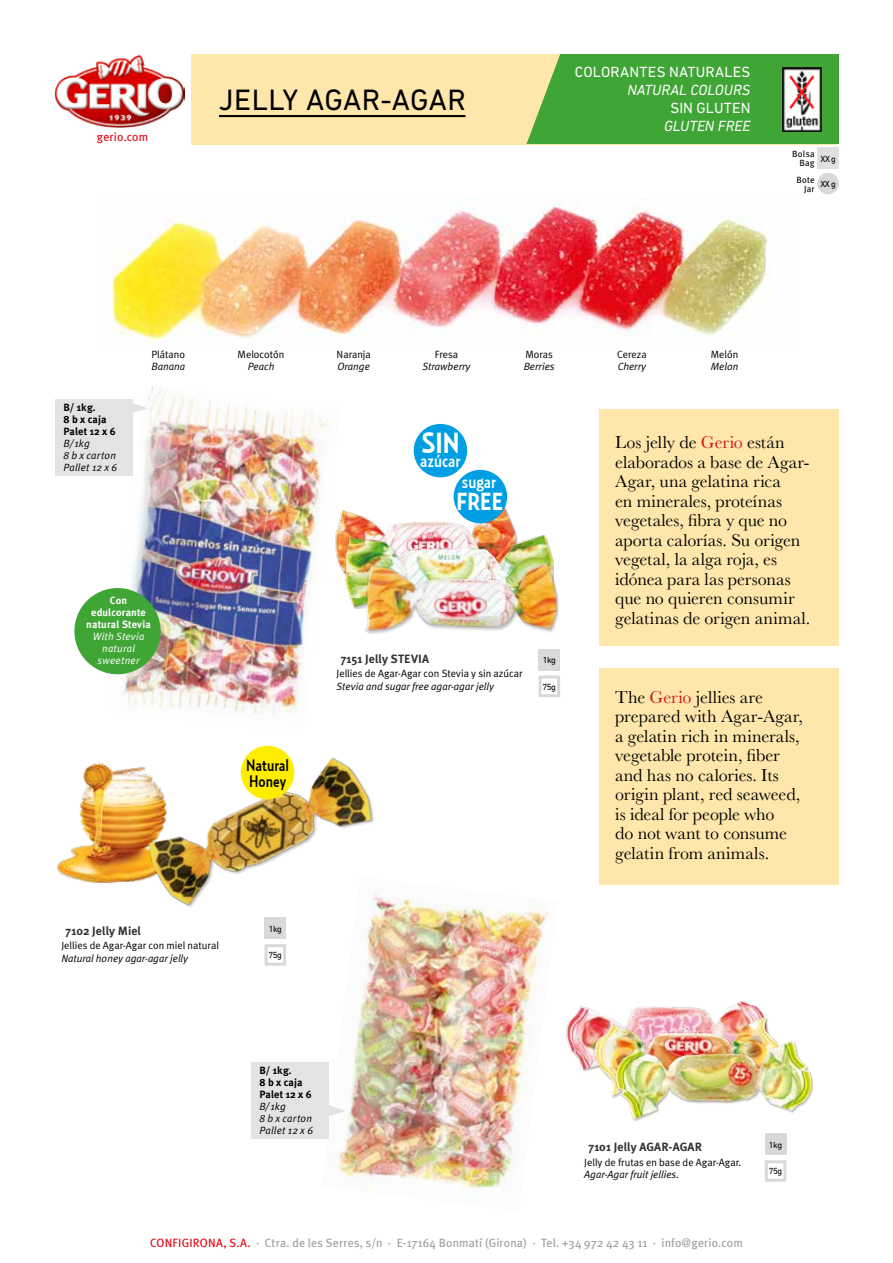
<style>
.page{position:relative;width:893px;height:1263px;background:#fff}
.page>*{position:absolute;margin:0;border:0;box-sizing:border-box;transform-origin:0 0}
.t1{font:30px "DIN Next LT Pro";letter-spacing:.01em;color:#000}
.t2{font:700 28.95px "Relay Cond";color:#fff}
.t3{font:700 24.6px "Relay Cond";color:#fff}
.t4{font:18px/19.5px "Baskerville";color:#000}
.t5{font:500 18px "Relay Cond";color:#fff}
.t6{font:500 16.5px/15.5px "Relay Cond";color:#000}
.t7{font:15px "DIN Next LT Pro";letter-spacing:.015em;color:#fff}
.t8{font:italic 15px "DIN Next LT Pro";letter-spacing:-.005em;color:#fff}
.t9{font:12px "Meta Plus";letter-spacing:.01em;color:#9d9d9c}
.t10{font:700 12px "Meta Plus";letter-spacing:.005em;color:#333}
.t11{font:12px "Meta Plus";letter-spacing:.01em;color:#e30613}
.t12{font:10.5px "Meta Plus Normal";color:#000}
.t13{font:italic 10.5px "Meta Plus Normal";color:#000}
.t14{font:italic 10.5px/12px "Meta Plus Normal";letter-spacing:.02em;color:#000}
.t15{font:700 10.5px/12px "Meta Plus";letter-spacing:.01em;color:#000}
.t16{font:700 10.5px/12px "Meta Plus";letter-spacing:.01em;color:#fff;text-align:center}
.t17{font:italic 10.5px/12px "Meta Plus Normal";letter-spacing:.02em;color:#fff;text-align:center}
.t18{font:9px "DIN Next LT Pro";letter-spacing:-.06em;color:#000}
.t19{font:9px/9px "Meta Plus";letter-spacing:.02em;color:#000;text-align:right}
.s1{color:#cd171a}
.s2{color:#e30613}
</style>
<div class="page">
<div style="left:817px;top:173px;width:22px;height:21px;background:#d9d9d9;border-radius:50%"></div>
<img style="left:54px;top:55px;width:130px;height:73px">
<div style="left:817px;top:148px;width:22px;height:21px;background:#e0e0e0"></div>
<img style="left:57px;top:762px;width:86px;height:122px">
<img style="left:143px;top:749px;width:231px;height:169px">
<div style="left:191px;top:54px;width:646px;height:90px;background:#ffe7ac"></div>
<hr style="left:219px;top:115px;width:246px;height:2px;background:#000">
<div style="left:600px;top:409px;width:239px;height:237px;background:#ffe7ac"></div>
<div style="left:600px;top:668px;width:239px;height:216px;background:#ffe7ac"></div>
<div style="left:526px;top:54px;width:313px;height:90px;background:#3fa535"></div>
<div style="left:765px;top:1133px;width:21px;height:22px;background:#d9d9d9"></div>
<div style="left:265px;top:917px;width:21px;height:22px;background:#d9d9d9"></div>
<img style="left:112px;top:198px;width:659px;height:146px">
<img style="left:566px;top:1000px;width:194px;height:72px">
<img style="left:588px;top:1010px;width:186px;height:88px">
<img style="left:613px;top:1039px;width:200px;height:95px">
<img style="left:340px;top:502px;width:176px;height:70px">
<img style="left:343px;top:534px;width:205px;height:75px">
<img style="left:361px;top:543px;width:198px;height:91px">
<div style="left:414px;top:424px;width:53px;height:53px;background:#009fe3;border-radius:50%"></div>
<img style="left:322px;top:877px;width:227px;height:312px">
<div style="left:251px;top:1062px;width:78px;height:76px;background:#e3e3e3"></div>
<svg style="left:329px;top:1104px;width:17px;height:13px"></svg>
<div style="left:55px;top:399px;width:78px;height:77px;background:#e3e3e3"></div>
<img style="left:107px;top:386px;width:233px;height:328px">
<div style="left:74px;top:588px;width:87px;height:86px;background:#3fa535;border-radius:50%"></div>
<div style="left:241px;top:746px;width:53px;height:53px;background:#ffed00;border-radius:50%"></div>
<img style="left:783px;top:67px;width:38px;height:64px">
<div style="left:454px;top:470px;width:53px;height:53px;background:#009fe3;border-radius:50%"></div>
<div style="left:265px;top:944px;width:21px;height:22px;border:3px solid #d9d9d9"></div>
<div style="left:539px;top:649px;width:21px;height:21px;background:#d9d9d9"></div>
<div style="left:539px;top:675px;width:21px;height:22px;border:3px solid #d9d9d9"></div>
<div style="left:765px;top:1160px;width:21px;height:22px;border:3px solid #d9d9d9"></div>
<p class="t11" style="left:97px;top:129px;width:53px">gerio.com</p>
<h1 class="t1" style="left:219px;top:83px;width:249px">JELLY AGAR-AGAR</h1>
<p class="t7" style="left:575px;top:64px;width:177px">COLORANTES NATURALES</p>
<p class="t8" style="left:627px;top:82px;width:124px">NATURAL COLOURS</p>
<p class="t7" style="left:670px;top:100px;width:81px">SIN GLUTEN</p>
<p class="t8" style="left:664px;top:118px;width:88px">GLUTEN FREE</p>
<p class="t19" style="left:792px;top:150px;width:24px">Bolsa<br>Bag</p>
<p class="t19" style="left:796px;top:175px;width:20px">Bote<br>Jar</p>
<p class="t18" style="left:820px;top:153px;width:17px">XX g</p>
<p class="t18" style="left:820px;top:179px;width:17px">XX g</p>
<p class="t15" style="left:63px;top:401px;width:54px">B/ 1kg.<br>8 b x caja<br>Palet 12 x 6</p>
<p class="t14" style="left:63px;top:437px;width:55px">B/ 1kg<br>8 b x carton<br>Pallet 12 x 6</p>
<p class="t12" style="left:152px;top:348px;width:35px">Plátano</p>
<p class="t13" style="left:152px;top:360px;width:35px">Banana</p>
<p class="t16" style="left:86px;top:594px;width:66px">Con edulcorante natural Stevia</p>
<p class="t17" style="left:93px;top:630px;width:53px">With Stevia natural sweetner</p>
<p class="t12" style="left:238px;top:348px;width:48px">Melocotón</p>
<p class="t13" style="left:248px;top:360px;width:28px">Peach</p>
<p class="t12" style="left:337px;top:348px;width:36px">Naranja</p>
<p class="t13" style="left:338px;top:360px;width:34px">Orange</p>
<p class="t12" style="left:435px;top:348px;width:25px">Fresa</p>
<p class="t13" style="left:423px;top:360px;width:49px">Strawberry</p>
<p class="t12" style="left:525px;top:348px;width:29px">Moras</p>
<p class="t13" style="left:524px;top:360px;width:32px">Berries</p>
<h2 class="t2" style="left:421px;top:426px;width:40px">SIN</h2>
<p class="t5" style="left:420px;top:450px;width:42px">azúcar</p>
<p class="t5" style="left:462px;top:471px;width:36px">sugar</p>
<h3 class="t3" style="left:457px;top:487px;width:48px">FREE</h3>
<p class="t6" style="left:246px;top:757px;width:45px">Natural<br>Honey</p>
<p class="t10" style="left:341px;top:651px;width:90px">7151 Jelly STEVIA</p>
<p class="t12" style="left:336px;top:668px;width:188px">Jellies de Agar-Agar con Stevia y sin azúcar</p>
<p class="t13" style="left:336px;top:680px;width:159px">Stevia and sugar free agar-agar jelly</p>
<p class="t18" style="left:543px;top:655px;width:15px">1kg</p>
<p class="t18" style="left:543px;top:681px;width:15px">75g</p>
<p class="t10" style="left:66px;top:923px;width:77px">7102 Jelly Miel</p>
<p class="t12" style="left:61px;top:940px;width:159px">Jellies de Agar-Agar con miel natural</p>
<p class="t13" style="left:61px;top:952px;width:128px">Natural honey agar-agar jelly</p>
<p class="t18" style="left:269px;top:923px;width:15px">1kg</p>
<p class="t18" style="left:269px;top:950px;width:15px">75g</p>
<p class="t12" style="left:617px;top:348px;width:31px">Cereza</p>
<p class="t13" style="left:618px;top:360px;width:30px">Cherry</p>
<p class="t12" style="left:711px;top:348px;width:29px">Melón</p>
<p class="t13" style="left:711px;top:360px;width:29px">Melon</p>
<p class="t4" style="left:615px;top:433px;width:197px">Los jelly de <span class="s1">Gerio</span> están elaborados a base de Agar-<br>Agar, una gelatina rica<br>en minerales, proteínas vegetales, fibra y que no aporta calorías. Su origen vegetal, la alga roja, es idónea para las personas que no quieren consumir gelatinas de origen animal.</p>
<p class="t4" style="left:615px;top:687px;width:189px">The <span class="s1">Gerio</span> jellies are prepared with Agar-Agar, a gelatin rich in minerals, vegetable protein, fiber and has no calories. Its origin plant, red seaweed, is ideal for people who<br>do not want to consume gelatin from animals.</p>
<p class="t15" style="left:259px;top:1064px;width:54px">B/ 1kg.<br>8 b x caja<br>Palet 12 x 6</p>
<p class="t14" style="left:259px;top:1100px;width:55px">B/ 1kg<br>8 b x carton<br>Pallet 12 x 6</p>
<p class="t10" style="left:588px;top:1139px;width:115px">7101 Jelly AGAR-AGAR</p>
<p class="t18" style="left:769px;top:1139px;width:15px">1kg</p>
<p class="t12" style="left:584px;top:1156px;width:159px">Jelly de frutas en base de Agar-Agar.</p>
<p class="t13" style="left:584px;top:1168px;width:96px">Agar-Agar fruit jellies.</p>
<p class="t18" style="left:769px;top:1166px;width:15px">75g</p>
<p class="t9" style="left:150px;top:1236px;width:594px"><span class="s2">CONFIGIRONA, S.A.</span> · Ctra. de les Serres, s/n · E-17164 Bonmatí (Girona) · Tel. +34 972 42 43 11 · info@gerio.com</p>
</div>
